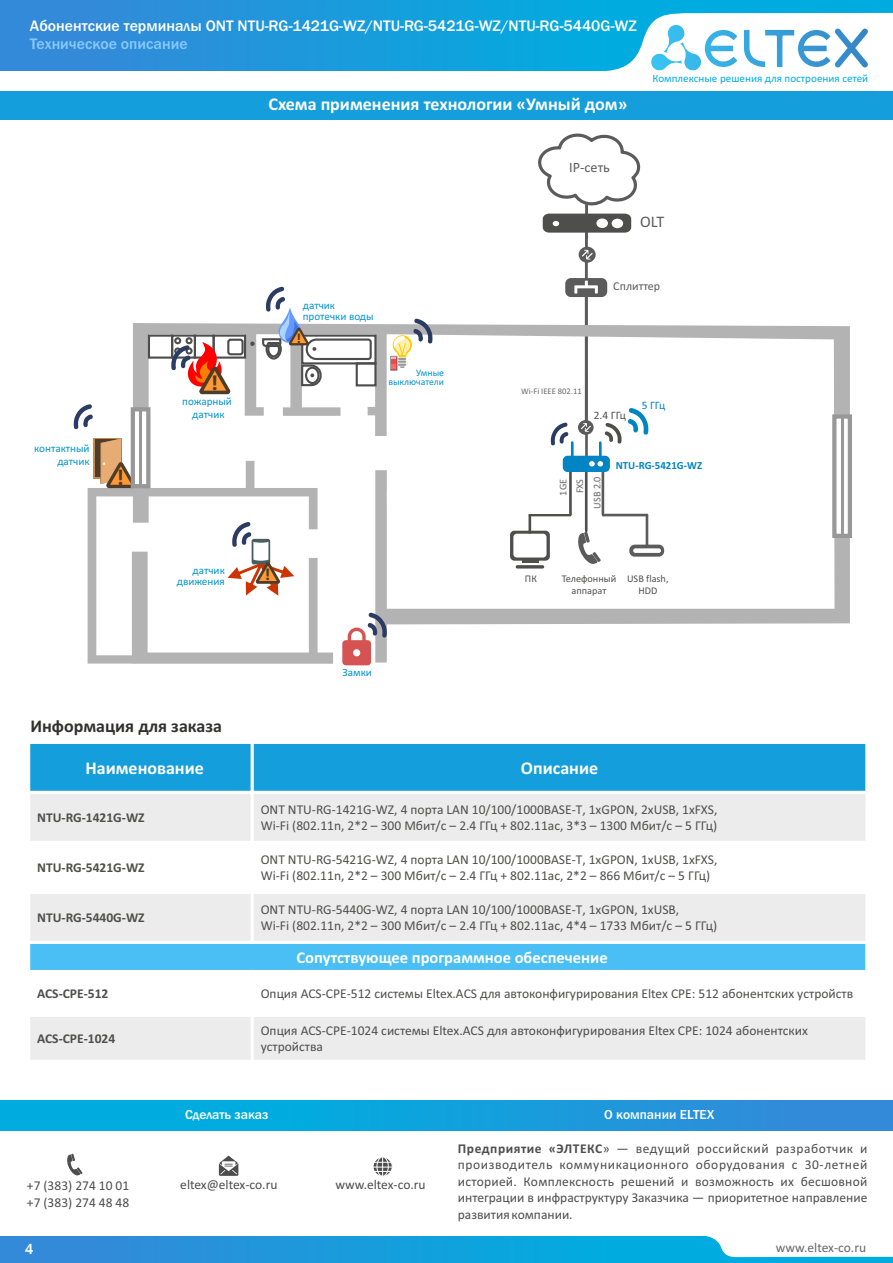
<style>
.page{position:relative;width:893px;height:1263px;background:#fff}
.page>*{position:absolute;margin:0;border:0;box-sizing:border-box;transform-origin:0 0}
.t1{font:700 21.9px "Segoe UI";color:#4f3c29;scale:.89 1}
.t2{font:700 20.7px "Segoe UI";color:#4f3c29}
.t3{font:700 18px "Calibri";color:#fff}
.t4{font:700 18px "Calibri";color:#313130}
.t5{font:700 16.5px "Calibri";color:#fff}
.t6{font:16.2px "Calibri";color:#5b5b5b}
.t7{font:700 16.2px "Segoe UI";color:#4f3c29}
.t8{font:500 15.75px "Franklin Gothic";color:#fff}
.t9{font:500 15.75px "Franklin Gothic";color:#8ac9fc}
.t10{font:500 15px "Franklin Gothic";color:#fff}
.t11{font:14.25px "Calibri";color:#5b5b5b}
.t12{font:13.5px/16.5px "Calibri";color:#4e4e4d}
.t13{font:13.5px/16.5px "Calibri";color:#4d4d4d}
.t14{font:700 13.5px "Calibri";color:#4e4e4d}
.t15{font:500 13.5px "Franklin Gothic";color:#fff}
.t16{font:13.5px "Calibri";color:#666}
.t17{font:700 13.35px "Segoe UI";color:#4f3c29}
.t18{font:12px "Calibri";color:#5b5b5b}
.t19{font:11.4px "Calibri";color:#4e4e4d}
.t20{font:11.4px "Calibri";color:#0084c4}
.t21{font:11.1px/13.6px "Calibri";color:#0093cb;text-align:right}
.t22{font:11.1px "Calibri";color:#00acdf}
.t23{font:700 10.8px "Calibri";color:#0084c4}
.t24{font:10.2px/12.5px "Calibri";color:#4e4e4d;text-align:center}
.t25{font:10.2px/17px "Calibri";color:#676767;text-align:right}
.t26{font:9.75px/9px "Calibri";color:#0093cb;text-align:right}
.t27{font:8.55px "Calibri";color:#676767}
.s1{font-weight:700}
</style>
<div class="page">
<div style="left:0;top:91px;width:893px;height:29px;background:#159edc"></div>
<div style="left:0;top:1236px;width:893px;height:27px;background:linear-gradient(to right,#3489d9,#00b4e0)"></div>
<svg style="left:703px;top:1236px;width:190px;height:21px"></svg>
<div style="left:0;top:0;width:893px;height:71px;background:linear-gradient(to right,#3489d9,#00b4e0)"></div>
<svg style="left:589px;top:13px;width:304px;height:58px"></svg>
<div style="left:29px;top:742px;width:223px;height:50px;background:#159edc"></div>
<div style="left:252px;top:742px;width:615px;height:50px;background:#159edc"></div>
<div style="left:29px;top:792px;width:223px;height:50px;background:#ececec"></div>
<div style="left:252px;top:792px;width:615px;height:50px;background:#ececec"></div>
<div style="left:29px;top:892px;width:223px;height:50px;background:#ececec"></div>
<div style="left:252px;top:892px;width:615px;height:50px;background:#ececec"></div>
<div style="left:29px;top:942px;width:838px;height:29px;background:#49bff5"></div>
<div style="left:29px;top:1015px;width:223px;height:46px;background:#ececec"></div>
<div style="left:252px;top:1015px;width:615px;height:46px;background:#ececec"></div>
<hr style="left:27px;top:741px;width:3px;height:322px;background:#fff">
<hr style="left:251px;top:970px;width:3px;height:93px;background:#fff">
<hr style="left:251px;top:841px;width:3px;height:103px;background:#fff">
<hr style="left:251px;top:741px;width:3px;height:53px;background:#fff">
<hr style="left:251px;top:791px;width:3px;height:53px;background:#fff">
<hr style="left:865px;top:741px;width:3px;height:322px;background:#fff">
<hr style="left:27px;top:1060px;width:841px;height:3px;background:#fff">
<hr style="left:27px;top:1014px;width:841px;height:3px;background:#fff">
<hr style="left:27px;top:970px;width:841px;height:3px;background:#fff">
<hr style="left:27px;top:941px;width:841px;height:3px;background:#fff">
<hr style="left:27px;top:891px;width:841px;height:3px;background:#fff">
<hr style="left:27px;top:841px;width:841px;height:3px;background:#fff">
<hr style="left:27px;top:791px;width:841px;height:3px;background:#fff">
<hr style="left:27px;top:741px;width:841px;height:3px;background:#fff">
<div style="left:0;top:1100px;width:893px;height:30px;background:linear-gradient(to right,#00b4e0,#3489d9)"></div>
<svg style="left:219px;top:1155px;width:19px;height:21px"></svg>
<div style="left:373px;top:1156px;width:20px;height:21px;background:#fafafa;border:1px solid #fff;border-radius:50%"></div>
<div style="left:376px;top:1156px;width:13px;height:20px;background:#fefefe;border:1px solid #fff;border-radius:50%"></div>
<svg style="left:373px;top:1157px;width:19px;height:19px"></svg>
<svg style="left:67px;top:1154px;width:16px;height:22px"></svg>
<svg style="left:88px;top:323px;width:762px;height:341px"></svg>
<div style="left:213px;top:335px;width:33px;height:24px;border:2px solid #4d4d4d"></div>
<div style="left:171px;top:335px;width:25px;height:24px;border:2px solid #4d4d4d"></div>
<div style="left:148px;top:335px;width:25px;height:24px;border:2px solid #4d4d4d"></div>
<div style="left:194px;top:335px;width:21px;height:24px;border:2px solid #4d4d4d"></div>
<div style="left:174px;top:337px;width:7px;height:7px;border:2px solid #4d4d4d;border-radius:50%"></div>
<div style="left:186px;top:337px;width:7px;height:7px;border:2px solid #4d4d4d;border-radius:50%"></div>
<div style="left:227px;top:339px;width:17px;height:16px;border:2px solid #4d4d4d;border-radius:2px"></div>
<svg style="left:250px;top:342px;width:5px;height:4px"></svg>
<div style="left:301px;top:335px;width:76px;height:29px;border:2px solid #4d4d4d"></div>
<div style="left:356px;top:362px;width:21px;height:24px;border:2px solid #4d4d4d"></div>
<div style="left:93px;top:438px;width:29px;height:40px;background:#c48a51"></div>
<div style="left:95px;top:440px;width:27px;height:37px;background:#4f3c29"></div>
<div style="left:390px;top:356px;width:8px;height:15px;background:#bd4c4c"></div>
<svg style="left:391px;top:357px;width:1px;height:12px"></svg>
<hr style="left:392px;top:357px;width:4px;height:12px;background:#f66">
<svg style="left:830px;top:412px;width:22px;height:128px"></svg>
<hr style="left:841px;top:418px;width:3px;height:117px;background:#989899">
<svg style="left:100px;top:405px;width:53px;height:86px"></svg>
<hr style="left:139px;top:410px;width:3px;height:75px;background:#989899">
<svg style="left:261px;top:287px;width:112px;height:100px"></svg>
<svg style="left:171px;top:342px;width:62px;height:55px"></svg>
<svg style="left:73px;top:404px;width:20px;height:25px"></svg>
<svg style="left:228px;top:522px;width:66px;height:74px"></svg>
<svg style="left:342px;top:613px;width:45px;height:52px"></svg>
<svg style="left:392px;top:319px;width:41px;height:49px"></svg>
<hr style="left:516px;top:565px;width:28px;height:3px;background:#4e4e4d;border-radius:2px">
<svg style="left:510px;top:133px;width:154px;height:431px"></svg>
<p class="t8" style="left:30px;top:20px;width:609px">Абонентские терминалы ONT NTU-RG-1421G-WZ/NTU-RG-5421G-WZ/NTU-RG-5440G-WZ</p>
<p class="t9" style="left:30px;top:38px;width:159px">Техническое описание</p>
<h2 class="t2" style="left:211px;top:375px;width:8px">!</h2>
<p class="t21" style="left:34px;top:442px;width:57px">контактный датчик</p>
<h1 class="t1" style="left:118px;top:469px;width:9px">!</h1>
<p class="t21" style="left:182px;top:395px;width:51px;text-align:center">пожарный датчик</p>
<p class="t21" style="left:177px;top:566px;width:50px;line-height:10.4px">датчик движения</p>
<h3 class="t4" style="left:30px;top:719px;width:193px">Информация для заказа</h3>
<h3 class="t3" style="left:268px;top:97px;width:360px">Схема применения технологии «Умный дом»</h3>
<p class="t22" style="left:652px;top:73px;width:217px">Комплексные решения для построения сетей</p>
<p class="t11" style="left:569px;top:161px;width:42px">IP-сеть</p>
<p class="t6" style="left:640px;top:215px;width:26px">OLT</p>
<p class="t21" style="left:303px;top:301px;width:72px;line-height:10.4px;text-align:left">датчик протечки воды</p>
<p class="t17" style="left:297px;top:333px;width:6px">!</p>
<p class="t26" style="left:388px;top:369px;width:57px">Умные выключатели</p>
<p class="t7" style="left:265px;top:569px;width:7px">!</p>
<p class="t21" style="left:343px;top:666px;width:31px">Замки</p>
<p class="t18" style="left:613px;top:281px;width:48px">Сплиттер</p>
<p class="t27" style="left:521px;top:388px;width:62px">Wi-Fi IEEE 802.11</p>
<p class="t19" style="left:594px;top:410px;width:34px">2.4 ГГц</p>
<p class="t20" style="left:642px;top:401px;width:25px">5 ГГц</p>
<p class="t23" style="left:616px;top:461px;width:88px">NTU-RG-5421G-WZ</p>
<p class="t25" style="left:556px;top:508px;width:34px;rotate:-90deg">1GE<br>FXS<br>USB 2.0</p>
<p class="t24" style="left:562px;top:573px;width:56px">Телефонный аппарат</p>
<p class="t24" style="left:525px;top:573px;width:13px">ПК</p>
<p class="t24" style="left:627px;top:573px;width:43px">USB flash,<br>HDD</p>
<h3 class="t3" style="left:85px;top:760px;width:120px">Наименование</h3>
<h3 class="t3" style="left:521px;top:760px;width:79px">Описание</h3>
<p class="t14" style="left:37px;top:812px;width:109px">NTU-RG-1421G-WZ</p>
<p class="t12" style="left:261px;top:802px;width:458px">ONT NTU-RG-1421G-WZ, 4 порта LAN 10/100/1000BASE-T, 1хGPON, 2xUSB, 1xFXS,<br>Wi-Fi (802.11n, 2*2 – 300 Мбит/с – 2.4 ГГц + 802.11ac, 3*3 – 1300 Мбит/с – 5 ГГц)</p>
<p class="t14" style="left:37px;top:862px;width:109px">NTU-RG-5421G-WZ</p>
<p class="t12" style="left:261px;top:852px;width:458px">ONT NTU-RG-5421G-WZ, 4 порта LAN 10/100/1000BASE-T, 1хGPON, 1xUSB, 1xFXS,<br>Wi-Fi (802.11n, 2*2 – 300 Мбит/с – 2.4 ГГц + 802.11ac, 2*2 – 866 Мбит/с – 5 ГГц)</p>
<p class="t14" style="left:37px;top:912px;width:109px">NTU-RG-5440G-WZ</p>
<p class="t12" style="left:261px;top:902px;width:458px">ONT NTU-RG-5440G-WZ, 4 порта LAN 10/100/1000BASE-T, 1хGPON, 1xUSB,<br>Wi-Fi (802.11n, 2*2 – 300 Мбит/с – 2.4 ГГц + 802.11ac, 4*4 – 1733 Мбит/с – 5 ГГц)</p>
<p class="t5" style="left:296px;top:950px;width:313px">Сопутствующее программное обеспечение</p>
<p class="t14" style="left:37px;top:988px;width:73px">ACS-CPE-512</p>
<p class="t12" style="left:261px;top:986px;width:594px">Опция ACS-CPE-512 системы Eltex.ACS для автоконфигурирования Eltex CPE: 512 абонентских устройств</p>
<p class="t14" style="left:37px;top:1033px;width:80px">ACS-CPE-1024</p>
<p class="t12" style="left:261px;top:1023px;width:549px">Опция ACS-CPE-1024 системы Eltex.ACS для автоконфигурирования Eltex CPE: 1024 абонентских устройства</p>
<p class="t15" style="left:185px;top:1109px;width:85px">Сделать заказ</p>
<p class="t13" style="left:27px;top:1179px;width:104px">+7 (383) 274 10 01 +7 (383) 274 48 48</p>
<p class="t13" style="left:180px;top:1177px;width:99px">eltex@eltex-co.ru</p>
<p class="t13" style="left:335px;top:1177px;width:92px">www.eltex-co.ru</p>
<p class="t15" style="left:604px;top:1110px;width:112px">О компании ELTEX</p>
<p class="t13" style="left:458px;top:1141px;width:411px;text-align:justify"><span class="s1">Предприятие «ЭЛТЕКС</span>» — ведущий российский разработчик и производитель коммуникационного оборудования с 30-летней историей. Комплексность решений и возможность их бесшовной интеграции в инфраструктуру Заказчика — приоритетное направление развития компании.</p>
<p class="t10" style="left:25px;top:1243px;width:10px">4</p>
<p class="t16" style="left:776px;top:1242px;width:92px">www.eltex-co.ru</p>
</div>
